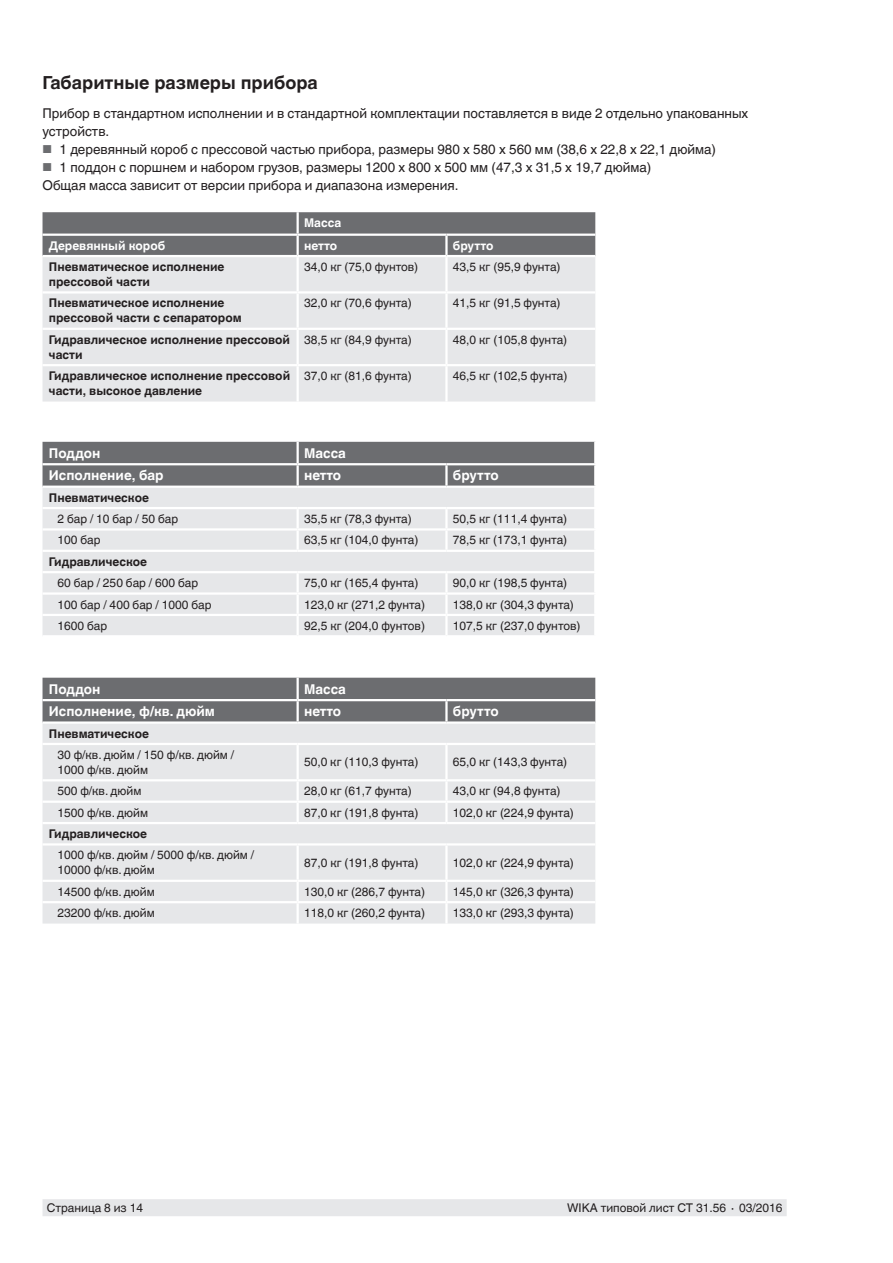
<style>
.page{position:relative;width:893px;height:1263px;background:#fff}
.page>*{position:absolute;margin:0;border:0;box-sizing:border-box;transform-origin:0 0}
.t1{font:700 18px "Helvetica World";color:#231f20}
.t2{font:13.5px/18px "Helvetica World";color:#231f20}
.t3{font:700 13.5px "Helvetica World";color:#fff}
.t4{font:12px/15px "Helvetica World";color:#231f20}
.t5{font:700 12px/15px "Helvetica World";color:#231f20}
.t6{font:700 12px "Helvetica World";color:#fff}
.s1{font-size:11.55px;color:#6c6d70}
</style>
<div class="page">
<div style="left:43px;top:1199px;width:744px;height:17px;background:#e6e7e9"></div>
<div style="left:43px;top:257px;width:552px;height:144px;background:#e6e7e9"></div>
<svg style="left:43px;top:212px;width:552px;height:43px;background:#737477"></svg>
<hr style="left:446px;top:234px;width:149px;height:2px;background:#fff">
<hr style="left:445px;top:236px;width:3px;height:19px;background:#fff">
<hr style="left:297px;top:257px;width:2px;height:34px;background:#fff">
<hr style="left:445px;top:257px;width:3px;height:34px;background:#fff">
<hr style="left:43px;top:291px;width:255px;height:3px;background:#fff">
<hr style="left:298px;top:291px;width:148px;height:3px;background:#fff">
<hr style="left:297px;top:294px;width:2px;height:34px;background:#fff">
<hr style="left:446px;top:291px;width:149px;height:3px;background:#fff">
<hr style="left:445px;top:294px;width:3px;height:34px;background:#fff">
<hr style="left:43px;top:328px;width:255px;height:2px;background:#fff">
<hr style="left:298px;top:328px;width:148px;height:2px;background:#fff">
<hr style="left:297px;top:330px;width:2px;height:34px;background:#fff">
<hr style="left:446px;top:328px;width:149px;height:2px;background:#fff">
<hr style="left:445px;top:330px;width:3px;height:34px;background:#fff">
<hr style="left:43px;top:364px;width:255px;height:2px;background:#fff">
<hr style="left:298px;top:364px;width:148px;height:2px;background:#fff">
<hr style="left:297px;top:366px;width:2px;height:35px;background:#fff">
<hr style="left:446px;top:364px;width:149px;height:2px;background:#fff">
<hr style="left:445px;top:366px;width:3px;height:35px;background:#fff">
<svg style="left:43px;top:442px;width:553px;height:193px;background:#cecfd1"></svg>
<div style="left:43px;top:678px;width:552px;height:43px;background:#6c6d70"></div>
<div style="left:43px;top:724px;width:552px;height:199px;background:#e6e7e9"></div>
<hr style="left:297px;top:678px;width:2px;height:21px;background:#fff">
<hr style="left:43px;top:699px;width:255px;height:2px;background:#fff">
<hr style="left:298px;top:699px;width:148px;height:2px;background:#fff">
<hr style="left:297px;top:701px;width:2px;height:20px;background:#fff">
<hr style="left:446px;top:699px;width:149px;height:2px;background:#fff">
<hr style="left:445px;top:701px;width:3px;height:20px;background:#fff">
<hr style="left:43px;top:743px;width:255px;height:2px;background:#fff">
<hr style="left:298px;top:743px;width:148px;height:2px;background:#fff">
<hr style="left:297px;top:745px;width:2px;height:34px;background:#fff">
<hr style="left:446px;top:743px;width:149px;height:2px;background:#fff">
<hr style="left:445px;top:745px;width:3px;height:34px;background:#fff">
<hr style="left:43px;top:779px;width:255px;height:2px;background:#fff">
<hr style="left:298px;top:779px;width:148px;height:2px;background:#fff">
<hr style="left:446px;top:779px;width:149px;height:2px;background:#fff">
<hr style="left:445px;top:781px;width:3px;height:19px;background:#fff">
<hr style="left:43px;top:800px;width:255px;height:3px;background:#fff">
<hr style="left:298px;top:800px;width:148px;height:3px;background:#fff">
<svg style="left:297px;top:781px;width:2px;height:41px"></svg>
<hr style="left:446px;top:800px;width:149px;height:3px;background:#fff">
<hr style="left:445px;top:803px;width:3px;height:19px;background:#fff">
<hr style="left:43px;top:822px;width:255px;height:2px;background:#fff">
<hr style="left:298px;top:822px;width:148px;height:2px;background:#fff">
<hr style="left:446px;top:822px;width:149px;height:2px;background:#fff">
<hr style="left:43px;top:843px;width:255px;height:2px;background:#fff">
<hr style="left:298px;top:843px;width:148px;height:2px;background:#fff">
<hr style="left:297px;top:845px;width:2px;height:35px;background:#fff">
<hr style="left:446px;top:843px;width:149px;height:2px;background:#fff">
<hr style="left:445px;top:845px;width:3px;height:35px;background:#fff">
<hr style="left:43px;top:880px;width:255px;height:2px;background:#fff">
<hr style="left:298px;top:880px;width:148px;height:2px;background:#fff">
<svg style="left:297px;top:882px;width:2px;height:19px"></svg>
<hr style="left:446px;top:880px;width:149px;height:2px;background:#fff">
<hr style="left:445px;top:882px;width:3px;height:19px;background:#fff">
<hr style="left:43px;top:901px;width:255px;height:2px;background:#fff">
<hr style="left:298px;top:901px;width:148px;height:2px;background:#fff">
<hr style="left:297px;top:903px;width:2px;height:20px;background:#fff">
<hr style="left:446px;top:901px;width:149px;height:2px;background:#fff">
<hr style="left:445px;top:903px;width:3px;height:20px;background:#fff">
<h1 class="t1" style="left:43px;top:73px;width:277px">Габаритные размеры прибора</h1>
<p class="t2" style="left:43px;top:104px;width:707px">Прибор в стандартном исполнении и в стандартной комплектации поставляется в виде 2 отдельно упакованных устройств.</p>
<p class="t2" style="left:43px;top:140px;width:675px"><span class="s1">■</span> 1 деревянный короб с прессовой частью прибора, размеры 980 x 580 x 560 мм (38,6 x 22,8 x 22,1 дюйма)</p>
<p class="t2" style="left:43px;top:158px;width:610px"><span class="s1">■</span> 1 поддон с поршнем и набором грузов, размеры 1200 x 800 x 500 мм (47,3 x 31,5 x 19,7 дюйма)<br>Общая масса зависит от версии прибора и диапазона измерения.</p>
<p class="t6" style="left:304px;top:216px;width:39px">Масса</p>
<p class="t6" style="left:49px;top:238px;width:118px">Деревянный короб</p>
<p class="t6" style="left:304px;top:238px;width:35px">нетто</p>
<p class="t6" style="left:453px;top:238px;width:42px">брутто</p>
<p class="t5" style="left:49px;top:259px;width:177px">Пневматическое исполнение прессовой части</p>
<p class="t4" style="left:304px;top:259px;width:116px">34,0 кг (75,0 фунтов)</p>
<p class="t4" style="left:453px;top:259px;width:109px">43,5 кг (95,9 фунта)</p>
<p class="t5" style="left:49px;top:296px;width:194px">Пневматическое исполнение прессовой части с сепаратором</p>
<p class="t4" style="left:304px;top:296px;width:109px">32,0 кг (70,6 фунта)</p>
<p class="t4" style="left:453px;top:296px;width:109px">41,5 кг (91,5 фунта)</p>
<p class="t5" style="left:49px;top:332px;width:243px">Гидравлическое исполнение прессовой части</p>
<p class="t4" style="left:304px;top:332px;width:109px">38,5 кг (84,9 фунта)</p>
<p class="t4" style="left:453px;top:332px;width:116px">48,0 кг (105,8 фунта)</p>
<p class="t5" style="left:49px;top:368px;width:243px">Гидравлическое исполнение прессовой части, высокое давление</p>
<p class="t4" style="left:304px;top:368px;width:109px">37,0 кг (81,6 фунта)</p>
<p class="t4" style="left:453px;top:368px;width:116px">46,5 кг (102,5 фунта)</p>
<p class="t3" style="left:49px;top:445px;width:53px">Поддон</p>
<p class="t3" style="left:304px;top:445px;width:43px">Масса</p>
<p class="t3" style="left:49px;top:468px;width:116px">Исполнение, бар</p>
<p class="t3" style="left:304px;top:468px;width:39px">нетто</p>
<p class="t3" style="left:453px;top:468px;width:47px">брутто</p>
<p class="t5" style="left:49px;top:490px;width:102px">Пневматическое</p>
<p class="t4" style="left:57px;top:511px;width:122px">2 бар / 10 бар / 50 бар</p>
<p class="t4" style="left:304px;top:511px;width:109px">35,5 кг (78,3 фунта)</p>
<p class="t4" style="left:453px;top:511px;width:116px">50,5 кг (111,4 фунта)</p>
<p class="t4" style="left:57px;top:533px;width:45px">100 бар</p>
<p class="t4" style="left:304px;top:533px;width:116px">63,5 кг (104,0 фунта)</p>
<p class="t4" style="left:453px;top:533px;width:116px">78,5 кг (173,1 фунта)</p>
<p class="t5" style="left:49px;top:554px;width:100px">Гидравлическое</p>
<p class="t4" style="left:57px;top:575px;width:142px">60 бар / 250 бар / 600 бар</p>
<p class="t4" style="left:304px;top:575px;width:116px">75,0 кг (165,4 фунта)</p>
<p class="t4" style="left:453px;top:575px;width:116px">90,0 кг (198,5 фунта)</p>
<p class="t4" style="left:57px;top:597px;width:156px">100 бар / 400 бар / 1000 бар</p>
<p class="t4" style="left:304px;top:597px;width:123px">123,0 кг (271,2 фунта)</p>
<p class="t4" style="left:453px;top:597px;width:123px">138,0 кг (304,3 фунта)</p>
<p class="t4" style="left:57px;top:618px;width:51px">1600 бар</p>
<p class="t4" style="left:304px;top:618px;width:122px">92,5 кг (204,0 фунтов)</p>
<p class="t4" style="left:453px;top:618px;width:129px">107,5 кг (237,0 фунтов)</p>
<p class="t3" style="left:49px;top:681px;width:53px">Поддон</p>
<p class="t3" style="left:304px;top:681px;width:43px">Масса</p>
<p class="t3" style="left:49px;top:704px;width:168px">Исполнение, ф/кв. дюйм</p>
<p class="t3" style="left:304px;top:704px;width:39px">нетто</p>
<p class="t3" style="left:453px;top:704px;width:47px">брутто</p>
<p class="t5" style="left:49px;top:726px;width:102px">Пневматическое</p>
<p class="t4" style="left:57px;top:747px;width:178px">30 ф/кв. дюйм / 150 ф/кв. дюйм /<br>1000 ф/кв. дюйм</p>
<p class="t4" style="left:304px;top:755px;width:116px">50,0 кг (110,3 фунта)</p>
<p class="t4" style="left:453px;top:755px;width:116px">65,0 кг (143,3 фунта)</p>
<p class="t4" style="left:57px;top:784px;width:85px">500 ф/кв. дюйм</p>
<p class="t4" style="left:304px;top:784px;width:109px">28,0 кг (61,7 фунта)</p>
<p class="t4" style="left:453px;top:784px;width:109px">43,0 кг (94,8 фунта)</p>
<p class="t4" style="left:57px;top:805px;width:92px">1500 ф/кв. дюйм</p>
<p class="t4" style="left:304px;top:805px;width:116px">87,0 кг (191,8 фунта)</p>
<p class="t4" style="left:453px;top:805px;width:123px">102,0 кг (224,9 фунта)</p>
<p class="t5" style="left:49px;top:826px;width:100px">Гидравлическое</p>
<p class="t4" style="left:57px;top:848px;width:198px">1000 ф/кв. дюйм / 5000 ф/кв. дюйм /<br>10000 ф/кв. дюйм</p>
<p class="t4" style="left:304px;top:855px;width:116px">87,0 кг (191,8 фунта)</p>
<p class="t4" style="left:453px;top:855px;width:123px">102,0 кг (224,9 фунта)</p>
<p class="t4" style="left:57px;top:884px;width:99px">14500 ф/кв. дюйм</p>
<p class="t4" style="left:304px;top:884px;width:123px">130,0 кг (286,7 фунта)</p>
<p class="t4" style="left:453px;top:884px;width:123px">145,0 кг (326,3 фунта)</p>
<p class="t4" style="left:57px;top:905px;width:99px">23200 ф/кв. дюйм</p>
<p class="t4" style="left:304px;top:905px;width:123px">118,0 кг (260,2 фунта)</p>
<p class="t4" style="left:453px;top:905px;width:123px">133,0 кг (293,3 фунта)</p>
<p class="t4" style="left:47px;top:1200px;width:98px">Страница 8 из 14</p>
<p class="t4" style="left:567px;top:1200px;width:217px">WIKA типовой лист CT 31.56 ∙ 03/2016</p>
</div>
